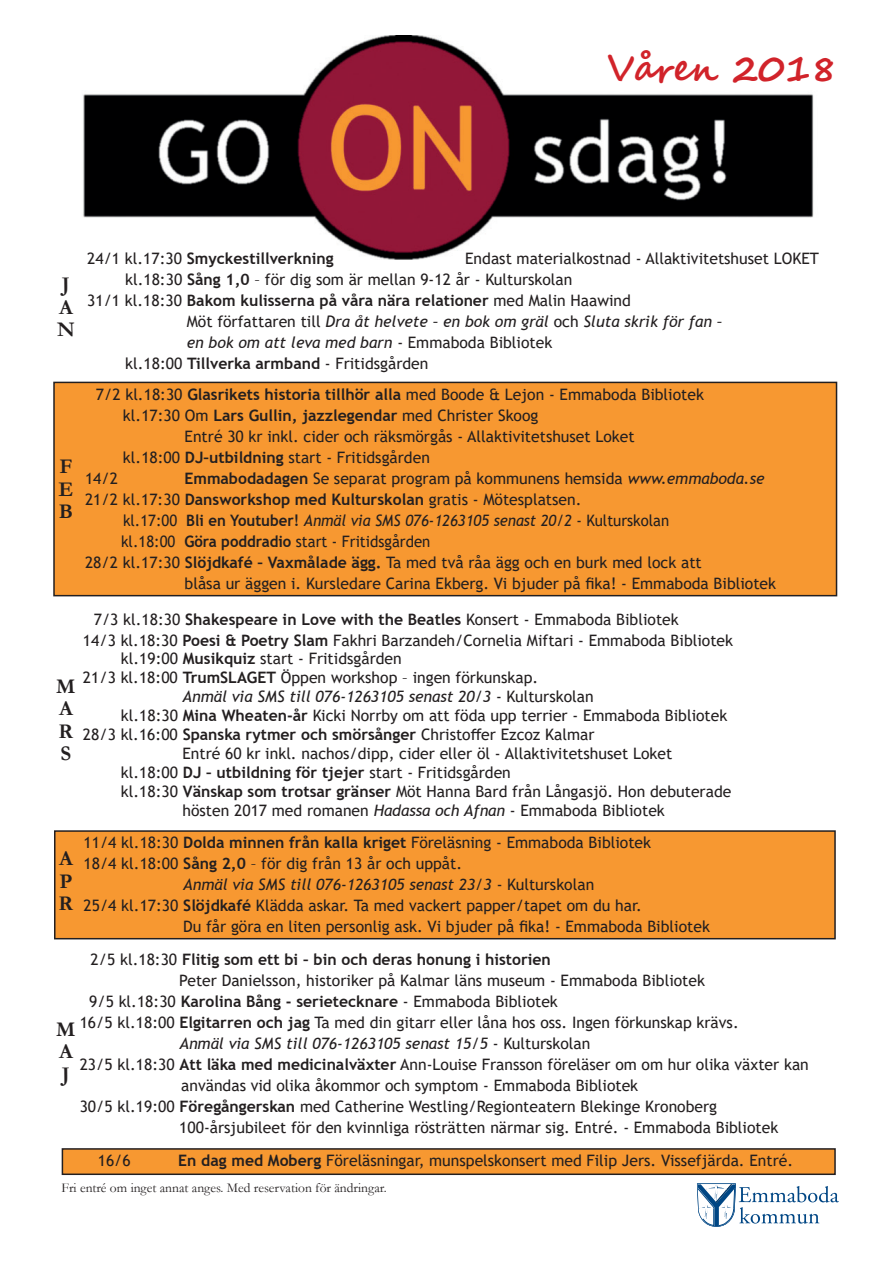
<style>
.page{position:relative;width:893px;height:1263px;background:#fff}
.page>*{position:absolute;margin:0;border:0;box-sizing:border-box;transform-origin:0 0}
.t1{font:700 36px "Segoe Script";color:#d1232a}
.t2{font:700 21px/22.5px "Garamond";color:#231f20}
.t3{font:15.75px/21px "Trebuchet MS";color:#231f20}
.t4{font:italic 15.75px "Trebuchet MS";color:#231f20}
.t5{font:700 15.75px "Trebuchet MS";color:#231f20}
.t6{font:italic 15.75px "Trebuchet MS";color:#231f20;scale:.95 1}
.t7{font:15.75px "Trebuchet MS";color:#231f20;scale:.95 1}
.t8{font:13.5px "Garamond";color:#231f20}
.s1{font-weight:400}
.s2{font-weight:700}
.s3{font-style:normal}
.s4{font-style:italic}
.s5{font-weight:700;font-style:normal}
</style>
<div class="page">
<img style="left:83px;top:35px;width:731px;height:225px">
<div style="left:54px;top:382px;width:782px;height:214px;background:#f79831"></div>
<div style="left:53px;top:382px;width:784px;height:214px;border:2px solid #231f20"></div>
<div style="left:55px;top:831px;width:780px;height:108px;background:#f79831"></div>
<div style="left:54px;top:830px;width:782px;height:109px;border:2px solid #231f20"></div>
<div style="left:62px;top:1149px;width:773px;height:25px;background:#f79831"></div>
<div style="left:62px;top:1148px;width:774px;height:27px;border:2px solid #231f20"></div>
<svg style="left:697px;top:1183px;width:142px;height:44px"></svg>
<h1 class="t1" style="left:607px;top:39px;width:231px">Våren 2018</h1>
<h2 class="t2" style="left:57px;top:273px;width:19px">J<br>A<br>N</h2>
<h2 class="t2" style="left:58px;top:455px;width:16px;text-align:justify">F E B</h2>
<h2 class="t2" style="left:56px;top:675px;width:21px">M<br>A<br>R<br>S</h2>
<p class="t5" style="left:87px;top:248px;width:248px"><span class="s1">24/1 kl.17:30</span> Smyckestillverkning</p>
<p class="t3" style="left:465px;top:248px;width:355px">Endast materialkostnad - Allaktivitetshuset LOKET</p>
<p class="t3" style="left:125px;top:269px;width:449px">kl.18:30 <span class="s2">Sång 1,0</span> – för dig som är mellan 9-12 år - Kulturskolan</p>
<p class="t5" style="left:87px;top:290px;width:545px"><span class="s1">31/1 kl.18:30</span> Bakom kulisserna på våra nära relationer <span class="s1">med Malin Haawind</span></p>
<p class="t4" style="left:187px;top:312px;width:537px"><span class="s3">Möt författaren till</span> Dra åt helvete – en bok om gräl <span class="s3">och</span> Sluta skrik för fan –</p>
<p class="t4" style="left:187px;top:333px;width:367px">en bok om att leva med barn <span class="s3">- Emmaboda Bibliotek</span></p>
<p class="t3" style="left:125px;top:353px;width:305px">kl.18:00 <span class="s2">Tillverka armband</span> - Fritidsgården</p>
<p class="t3" style="left:96px;top:384px;width:610px">7/2 kl.18:30 <span class="s2">Glasrikets historia tillhör alla</span> med Boode &amp; Lejon - Emmaboda Bibliotek</p>
<p class="t3" style="left:123px;top:405px;width:417px">kl.17:30 Om <span class="s2">Lars Gullin, jazzlegendar</span> med Christer Skoog</p>
<p class="t3" style="left:185px;top:426px;width:452px">Entré 30 kr inkl. cider och räksmörgås - Allaktivitetshuset Loket</p>
<p class="t3" style="left:123px;top:447px;width:308px">kl.18:00 <span class="s2">DJ–utbildning</span> start - Fritidsgården</p>
<p class="t3" style="left:85px;top:468px;width:35px">14/2</p>
<p class="t3" style="left:185px;top:468px;width:582px"><span class="s2">Emmabodadagen</span> Se separat program på kommunens hemsida <span class="s4">www.emmaboda.se</span></p>
<p class="t3" style="left:85px;top:489px;width:498px">21/2 kl.17:30 <span class="s2">Dansworkshop med Kulturskolan</span> gratis - Mötesplatsen.</p>
<p class="t6" style="left:123px;top:511px;width:577px"><span class="s3">kl.17:00</span> <span class="s5">Bli en Youtuber!</span> Anmäl via SMS 076-1263105 senast 20/2 <span class="s3">- Kulturskolan</span></p>
<p class="t7" style="left:121px;top:532px;width:327px">kl.18:00 <span class="s2">Göra poddradio</span> start - Fritidsgården</p>
<p class="t3" style="left:85px;top:552px;width:618px">28/2 kl.17:30 <span class="s2">Slöjdkafé – Vaxmålade ägg.</span> Ta med två råa ägg och en burk med lock att</p>
<p class="t3" style="left:185px;top:573px;width:593px">blåsa ur äggen i. Kursledare Carina Ekberg. Vi bjuder på fika! - Emmaboda Bibliotek</p>
<p class="t3" style="left:83px;top:608px;width:652px;text-indent:11px">7/3 kl.18:30 <span class="s2">Shakespeare in Love with the Beatles</span> Konsert - Emmaboda Bibliotek<br>14/3 kl.18:30 <span class="s2">Poesi &amp; Poetry Slam</span> Fakhri Barzandeh/Cornelia Miftari - Emmaboda Bibliotek</p>
<p class="t3" style="left:121px;top:648px;width:282px">kl.19:00 <span class="s2">Musikquiz</span> start - Fritidsgården</p>
<p class="t3" style="left:83px;top:667px;width:457px">21/3 kl.18:00 <span class="s2">TrumSLAGET</span> Öppen workshop – ingen förkunskap.</p>
<p class="t4" style="left:183px;top:687px;width:413px">Anmäl via SMS till 076-1263105 senast 20/3 <span class="s3">- Kulturskolan</span></p>
<p class="t3" style="left:121px;top:705px;width:608px">kl.18:30 <span class="s2">Mina Wheaten-år</span> Kicki Norrby om att föda upp terrier - Emmaboda Bibliotek</p>
<p class="t3" style="left:83px;top:724px;width:513px">28/3 kl.16:00 <span class="s2">Spanska rytmer och smörsånger</span> Christoffer Ezcoz Kalmar</p>
<p class="t3" style="left:183px;top:743px;width:491px">Entré 60 kr inkl. nachos/dipp, cider eller öl - Allaktivitetshuset Loket</p>
<p class="t3" style="left:121px;top:762px;width:392px">kl.18:00 <span class="s2">DJ – utbildning för tjejer</span> start - Fritidsgården</p>
<p class="t3" style="left:121px;top:780px;width:612px">kl.18:30 <span class="s2">Vänskap som trotsar gränser</span> Möt Hanna Bard från Långasjö. Hon debuterade</p>
<p class="t3" style="left:183px;top:799px;width:484px">hösten 2017 med romanen <span class="s4">Hadassa och Afnan</span> - Emmaboda Bibliotek</p>
<p class="t3" style="left:84px;top:832px;width:569px">11/4 kl.18:30 <span class="s2">Dolda minnen från kalla kriget</span> Föreläsning - Emmaboda Bibliotek</p>
<p class="t3" style="left:84px;top:853px;width:380px">18/4 kl.18:00 <span class="s2">Sång 2,0</span> – för dig från 13 år och uppåt.</p>
<p class="t4" style="left:183px;top:875px;width:413px">Anmäl via SMS till 076-1263105 senast 23/3 <span class="s3">- Kulturskolan</span></p>
<p class="t3" style="left:84px;top:895px;width:560px">25/4 kl.17:30 <span class="s2">Slöjdkafé</span> Klädda askar. Ta med vackert papper/tapet om du har.</p>
<p class="t3" style="left:183px;top:916px;width:528px">Du får göra en liten personlig ask. Vi bjuder på fika! - Emmaboda Bibliotek</p>
<p class="t5" style="left:91px;top:950px;width:462px"><span class="s1">2/5 kl.18:30</span> Flitig som ett bi – bin och deras honung i historien</p>
<p class="t3" style="left:179px;top:970px;width:527px">Peter Danielsson, historiker på Kalmar läns museum - Emmaboda Bibliotek</p>
<p class="t3" style="left:89px;top:991px;width:470px">9/5 kl.18:30 <span class="s2">Karolina Bång - serietecknare</span> - Emmaboda Bibliotek</p>
<p class="t3" style="left:80px;top:1012px;width:661px">16/5 kl.18:00 <span class="s2">Elgitarren och jag</span> Ta med din gitarr eller låna hos oss. Ingen förkunskap krävs.</p>
<p class="t4" style="left:179px;top:1034px;width:413px">Anmäl via SMS till 076-1263105 senast 15/5 <span class="s3">- Kulturskolan</span></p>
<p class="t3" style="left:80px;top:1054px;width:731px">23/5 kl.18:30 <span class="s2">Att läka med medicinalväxter</span> Ann-Louise Fransson föreläser om om hur olika växter kan</p>
<p class="t3" style="left:181px;top:1075px;width:459px">användas vid olika åkommor och symptom - Emmaboda Bibliotek</p>
<p class="t3" style="left:80px;top:1096px;width:639px">30/5 kl.19:00 <span class="s2">Föregångerskan</span> med Catherine Westling/Regionteatern Blekinge Kronoberg</p>
<p class="t3" style="left:179px;top:1117px;width:600px">100-årsjubileet för den kvinnliga rösträtten närmar sig. Entré. - Emmaboda Bibliotek</p>
<p class="t3" style="left:98px;top:1149px;width:35px">16/6</p>
<p class="t3" style="left:178px;top:1149px;width:616px"><span class="s2">En dag med Moberg</span> Föreläsningar, munspelskonsert med Filip Jers. Vissefjärda. Entré.</p>
<h2 class="t2" style="left:59px;top:848px;width:16px;text-align:justify">A P R</h2>
<h2 class="t2" style="left:56px;top:1018px;width:21px">M<br>A<br>J</h2>
<p class="t8" style="left:62px;top:1179px;width:327px">Fri entré om inget annat anges. Med reservation för ändringar.</p>
</div>
